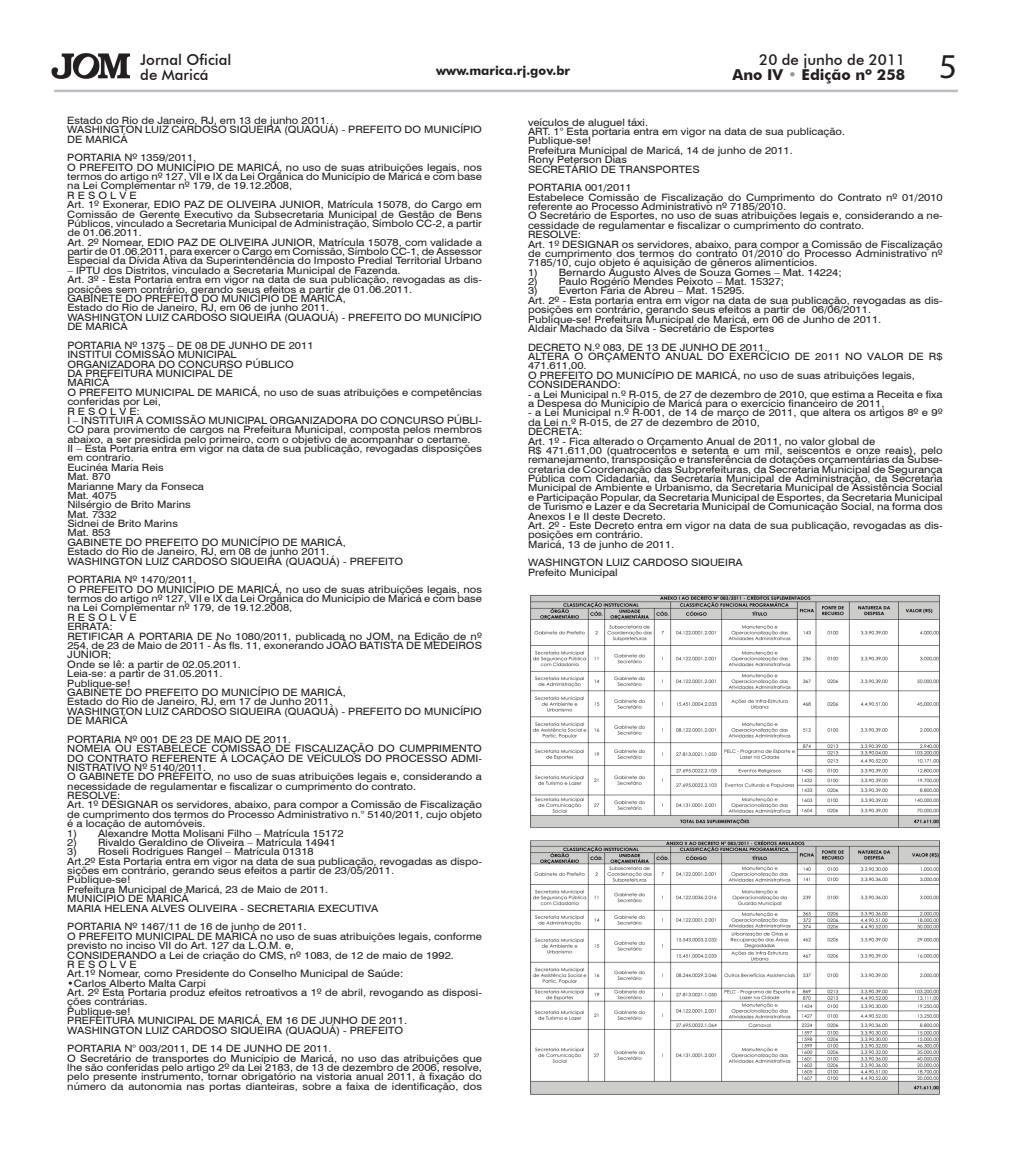
<style>
.page{position:relative;width:1010px;height:1152px;background:#fff}
.page>*{position:absolute;margin:0;border:0;box-sizing:border-box;transform-origin:0 0}
.t1{font:35px "Myriad Pro";color:#231f20}
.t2{font:500 15px/15.6px "Futura BT";color:#231f20}
.t3{font:700 15px "Futura BT";color:#231f20}
.t4{font:700 12.5px "Futura BT";color:#231f20}
.t5{font:10.12px/9.4px "Swiss 721 BT";color:#231f20;scale:1.11 1}
.s1{color:#939598}
</style>
<div class="page">
<img style="left:51px;top:53px;width:79px;height:26px">
<hr style="left:54px;top:90px;width:904px;height:2px;background:#bcbdc0">
<img style="left:530px;top:594px;width:410px;height:501px">
<h2 class="t2" style="left:140px;top:51px;width:93px">Jornal Oficial de Maricá</h2>
<h2 class="t2" style="left:759px;top:51px;width:147px">20 de junho de 2011</h2>
<p class="t4" style="left:436px;top:63px;width:135px">www.marica.rj.gov.br</p>
<h2 class="t3" style="left:732px;top:66px;width:174px">Ano IV <span class="s1">•</span> Edição nº 258</h2>
<h1 class="t1" style="left:939px;top:45px;width:19px">5</h1>
<p class="t5" style="left:67px;top:115px;width:375px">Estado do Rio de Janeiro, RJ, em 13 de junho 2011.<br>WASHINGTON LUIZ CARDOSO SIQUEIRA (QUAQUÁ) - PREFEITO DO MUNICÍPIO<br>DE MARICÁ</p>
<p class="t5" style="left:67px;top:153px;width:375px">PORTARIA Nº 1359/2011.<br>O PREFEITO DO MUNICÍPIO DE MARICÁ, no uso de suas atribuições legais, nos termos do artigo nº 127, VII e IX da Lei Orgânica do Município de Maricá e com base na Lei Complementar nº 179, de 19.12.2008,<br>R E S O L V E<br>Art. 1º Exonerar, EDIO PAZ DE OLIVEIRA JUNIOR, Matrícula 15078, do Cargo em Comissão de Gerente Executivo da Subsecretaria Municipal de Gestão de Bens Públicos, vinculado a Secretaria Municipal de Administração, Símbolo CC-2, a partir de 01.06.2011.<br>Art. 2º Nomear, EDIO PAZ DE OLIVEIRA JUNIOR, Matrícula 15078, com validade a partir de 01.06.2011, para exercer o Cargo em Comissão, Símbolo CC-1, de Assessor Especial da Dívida Ativa da Superintendência do Imposto Predial Territorial Urbano</p>
<p class="t5" style="left:67px;top:265px;width:375px">– IPTU dos Distritos, vinculado a Secretaria Municipal de Fazenda.<br>Art. 3º - Esta Portaria entra em vigor na data de sua publicação, revogadas as dis&shy;posições sem contrário, gerando seus efeitos a partir de 01.06.2011.<br>GABINETE DO PREFEITO DO MUNICÍPIO DE MARICÁ,<br>Estado do Rio de Janeiro, RJ, em 06 de junho 2011.<br>WASHINGTON LUIZ CARDOSO SIQUEIRA (QUAQUÁ) - PREFEITO DO MUNICÍPIO DE MARICÁ</p>
<p class="t5" style="left:67px;top:340px;width:375px">PORTARIA Nº 1375 – DE 08 DE JUNHO DE 2011<br>INSTITUI COMISSÃO MUNICIPAL<br>ORGANIZADORA DO CONCURSO PÚBLICO<br>DA PREFEITURA MUNICIPAL DE<br>MARICÁ<br>O PREFEITO MUNICIPAL DE MARICÁ, no uso de suas atribuições e competências conferidas por Lei,<br>R E S O L V E:<br>I – INSTITUIR A COMISSÃO MUNICIPAL ORGANIZADORA DO CONCURSO PÚBLI-CO para provimento de cargos na Prefeitura Municipal, composta pelos membros abaixo, a ser presidida pelo primeiro, com o objetivo de acompanhar o certame.<br>II – Esta Portaria entra em vigor na data de sua publicação, revogadas disposições em contrario.<br>Eucinéa Maria Reis<br>Mat. 870<br>Marianne Mary da Fonseca<br>Mat. 4075<br>Nilsérgio de Brito Marins<br>Mat. 7332<br>Sidnei de Brito Marins<br>Mat. 853<br>GABINETE DO PREFEITO DO MUNICÍPIO DE MARICÁ,<br>Estado do Rio de Janeiro, RJ, em 08 de junho 2011.<br>WASHINGTON LUIZ CARDOSO SIQUEIRA (QUAQUÁ) - PREFEITO</p>
<p class="t5" style="left:67px;top:575px;width:375px">PORTARIA Nº 1470/2011.<br>O PREFEITO DO MUNICÍPIO DE MARICÁ, no uso de suas atribuições legais, nos termos do artigo nº 127, VII e IX da Lei Orgânica do Município de Maricá e com base na Lei Complementar nº 179, de 19.12.2008,<br>R E S O L V E<br>ERRATA:<br>RETIFICAR A PORTARIA DE No 1080/2011, publicada no JOM, na Edição de nº 254, de 23 de Maio de 2011 - Às fls. 11, exonerando JOÃO BATISTA DE MEDEIROS JÚNIOR;<br>Onde se lê: a partir de 02.05.2011.<br>Leia-se: a partir de 31.05.2011.<br>Publique-se!<br>GABINETE DO PREFEITO DO MUNICÍPIO DE MARICÁ,<br>Estado do Rio de Janeiro, RJ, em 17 de Junho 2011.<br>WASHINGTON LUIZ CARDOSO SIQUEIRA (QUAQUÁ) - PREFEITO DO MUNICÍPIO DE MARICÁ</p>
<p class="t5" style="left:67px;top:734px;width:375px">PORTARIA Nº 001 DE 23 DE MAIO DE 2011.<br>NOMEIA OU ESTABELECE COMISSÃO DE FISCALIZAÇÃO DO CUMPRIMENTO DO CONTRATO REFERENTE À LOCAÇÃO DE VEÍCULOS DO PROCESSO ADMI-NISTRATIVO Nº 5140/2011.<br>O GABINETE DO PREFEITO, no uso de suas atribuições legais e, considerando a necessidade de regulamentar e fiscalizar o cumprimento do contrato.<br>RESOLVE:<br>Art. 1º DESIGNAR os servidores, abaixo, para compor a Comissão de Fiscalização de cumprimento dos termos do Processo Administrativo n.° 5140/2011, cujo objeto é a locação de automóveis.</p>
<p class="t5" style="left:67px;top:828px;width:250px">1) Alexandre Motta Molisani Filho – Matrícula 15172</p>
<p class="t5" style="left:67px;top:837px;width:243px">2) Rivaldo Geraldino de Oliveira – Matrícula 14941</p>
<p class="t5" style="left:67px;top:847px;width:375px">3) Roseli Rodrigues Rangel – Matrícula 01318<br>Art.2º Esta Portaria entra em vigor na data de sua publicação, revogadas as dispo&shy;sições em contrário, gerando seus efeitos a partir de 23/05/2011.<br>Publique-se!<br>Prefeitura Municipal de Maricá, 23 de Maio de 2011.<br>MUNICÍPIO DE MARICÁ<br>MARIA HELENA ALVES OLIVEIRA - SECRETARIA EXECUTIVA</p>
<p class="t5" style="left:67px;top:922px;width:375px">PORTARIA Nº 1467/11 de 16 de junho de 2011.<br>O PREFEITO MUNICIPAL DE MARICÁ no uso de suas atribuições legais, conforme previsto no inciso VII do Art. 127 da L.O.M. e,<br>CONSIDERANDO a Lei de criação do CMS, nº 1083, de 12 de maio de 1992.<br>R E S O L V E<br>Art.1º Nomear, como Presidente do Conselho Municipal de Saúde:</p>
<p class="t5" style="left:67px;top:978px;width:375px">•Carlos Alberto Malta Carpi<br>Art. 2º Esta Portaria produz efeitos retroativos a 1º de abril, revogando as disposi&shy;ções contrárias.<br>Publique-se!<br>PREFEITURA MUNICIPAL DE MARICÁ, EM 16 DE JUNHO DE 2011.<br>WASHINGTON LUIZ CARDOSO SIQUEIRA (QUAQUÁ) - PREFEITO</p>
<p class="t5" style="left:67px;top:1044px;width:375px">PORTARIA N° 003/2011, DE 14 DE JUNHO DE 2011.<br>O Secretário de transportes do Município de Maricá, no uso das atribuições que lhe são conferidas pelo artigo 2º da Lei 2183, de 13 de dezembro de 2006, resolve, pelo presente instrumento, tornar obrigatório na vistoria anual 2011, à fixação do número da autonomia nas portas dianteiras, sobre a faixa de identificação, dos</p>
<p class="t5" style="left:528px;top:117px;width:287px">veículos de aluguel táxi.<br>ART. 1° Esta portaria entra em vigor na data de sua publicação.<br>Publique-se!<br>Prefeitura Municipal de Maricá, 14 de junho de 2011.<br>Rony Peterson Dias<br>SECRETÁRIO DE TRANSPORTES</p>
<p class="t5" style="left:528px;top:183px;width:375px">PORTARIA 001/2011<br>Estabelece Comissão de Fiscalização do Cumprimento do Contrato nº 01/2010 referente ao Processo Administrativo nº 7185/2010.<br>O Secretário de Esportes, no uso de suas atribuições legais e, considerando a ne&shy;cessidade de regulamentar e fiscalizar o cumprimento do contrato.<br>RESOLVE:<br>Art. 1º DESIGNAR os servidores, abaixo, para compor a Comissão de Fiscalização de cumprimento dos termos do contrato 01/2010 do Processo Administrativo nº 7185/10, cujo objeto é aquisição de gêneros alimentícios.</p>
<p class="t5" style="left:528px;top:267px;width:284px">1) Bernardo Augusto Alves de Souza Gomes – Mat. 14224;</p>
<p class="t5" style="left:528px;top:277px;width:232px">2) Paulo Rogério Mendes Peixoto – Mat. 15327;</p>
<p class="t5" style="left:528px;top:286px;width:375px">3) Everton Faria de Abreu – Mat. 15295.<br>Art. 2º - Esta portaria entra em vigor na data de sua publicação, revogadas as dis&shy;posições em contrário, gerando seus efeitos a partir de 06/06/2011.<br>Publique-se! Prefeitura Municipal de Maricá, em 06 de Junho de 2011.<br>Aldair Machado da Silva - Secretário de Esportes</p>
<p class="t5" style="left:528px;top:342px;width:375px">DECRETO N.º 083, DE 13 DE JUNHO DE 2011.<br>ALTERA O ORÇAMENTO ANUAL DO EXERCÍCIO DE 2011 NO VALOR DE R$ 471.611,00.<br>O PREFEITO DO MUNICÍPIO DE MARICÁ, no uso de suas atribuições legais, CONSIDERANDO:</p>
<p class="t5" style="left:528px;top:389px;width:375px">- a Lei Municipal n.º R-015, de 27 de dezembro de 2010, que estima a Receita e fixa a Despesa do Município de Maricá para o exercício financeiro de 2011,</p>
<p class="t5" style="left:528px;top:408px;width:375px">- a Lei Municipal n.º R-001, de 14 de março de 2011, que altera os artigos 8º e 9º da Lei n.º R-015, de 27 de dezembro de 2010,<br>DECRETA:<br>Art. 1º - Fica alterado o Orçamento Anual de 2011, no valor global de<br>R$ 471.611,00 (quatrocentos e setenta e um mil, seiscentos e onze reais), pelo remanejamento, transposição e transferência de dotações orçamentárias da Subse&shy;cretaria de Coordenação das Subprefeituras, da Secretaria Municipal de Segurança Pública com Cidadania, da Secretaria Municipal de Administração, da Secretaria Municipal de Ambiente e Urbanismo, da Secretaria Municipal de Assistência Social e Participação Popular, da Secretaria Municipal de Esportes, da Secretaria Municipal de Turismo e Lazer e da Secretaria Municipal de Comunicação Social, na forma dos Anexos I e II deste Decreto.<br>Art. 2º - Este Decreto entra em vigor na data de sua publicação, revogadas as dis&shy;posições em contrário.<br>Maricá, 13 de junho de 2011.</p>
<p class="t5" style="left:528px;top:558px;width:195px">WASHINGTON LUIZ CARDOSO SIQUEIRA<br>Prefeito Municipal</p>
</div>
